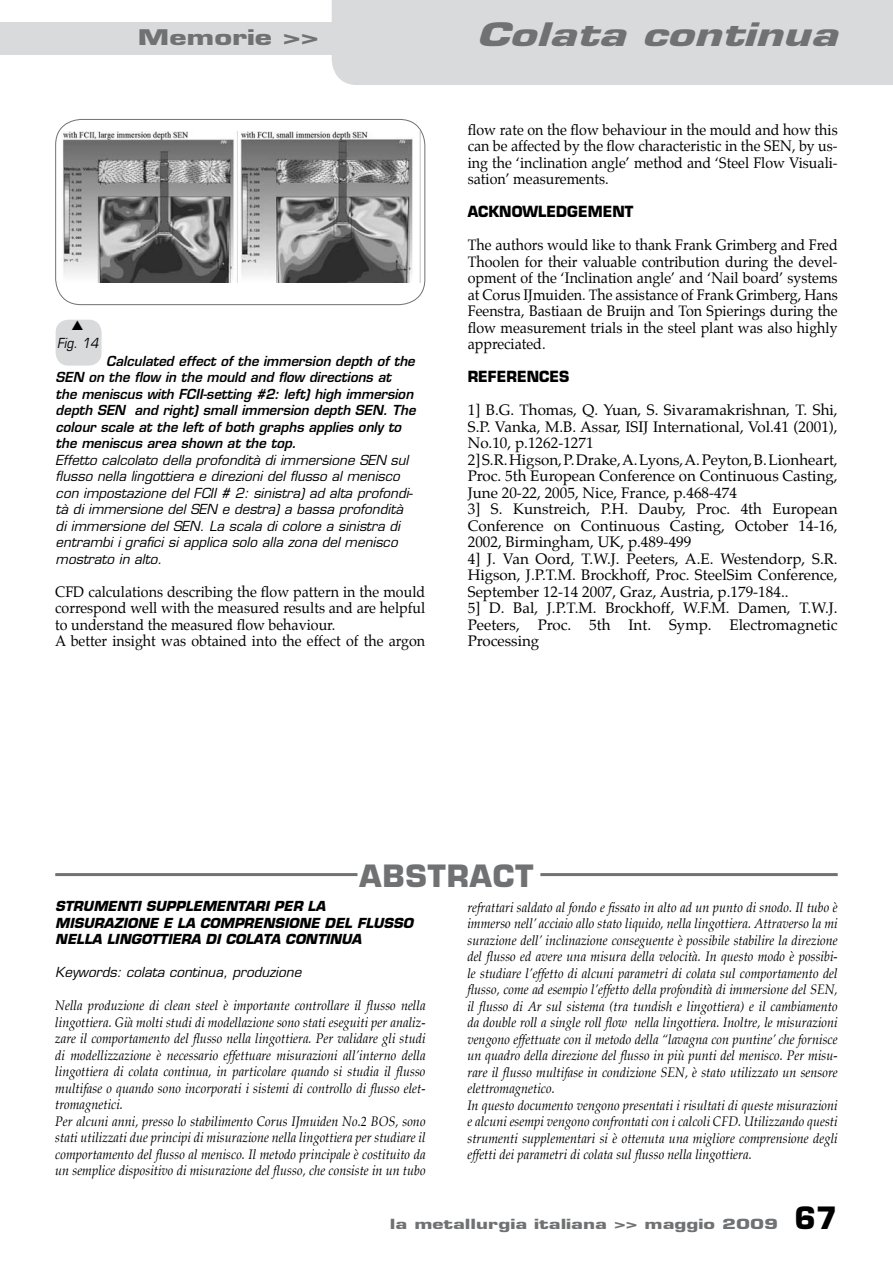
<style>
.page{position:relative;width:893px;height:1263px;background:#fff}
.page>*{position:absolute;margin:0;border:0;box-sizing:border-box;transform-origin:0 0}
.t1{font:italic 700 31.5px "Eurostile";color:#707173;scale:1.43 1}
.t2{font:700 30px "Eurostile";letter-spacing:.03em;color:#707173}
.t3{font:700 21px "Eurostile";color:#707173;scale:1.43 1}
.t4{font:15px/16.5px "Palatino";color:#000;text-align:justify;scale:.95 1}
.t5{font:15px/16.5px "Palatino";color:#000}
.t6{font:700 15px "Eurostile";color:#000;scale:.95 1}
.t7{font:700 13.65px "Eurostile";color:#707173;scale:1.43 1}
.t8{font:italic 13.5px/16.5px "Palatino";letter-spacing:.005em;color:#000;scale:.93 1}
.t9{font:italic 13.5px/16.5px "Eurostile";color:#000}
.t10{font:italic 600 13.5px/16.5px "Eurostile";color:#000}
.t11{font:italic 700 13.5px/16.5px "Eurostile";color:#000}
.t12{font:italic 13.5px "Eurostile";color:#000;scale:.9 1}
.s1{font-size:30px;color:#000}
</style>
<div class="page">
<div style="left:0;top:22px;width:893px;height:33px;background:#d9dadb"></div>
<div style="left:332px;top:0;width:561px;height:85px;background:#d9dadb"></div>
<img style="left:62px;top:131px;width:359px;height:152px">
<div style="left:55px;top:119px;width:370px;height:186px;border:1px solid #707173;border-radius:26px"></div>
<div style="left:56px;top:320px;width:46px;height:46px;background:#d9dadb;border-radius:13px"></div>
<hr style="left:55px;top:873px;width:302px;height:3px;background:#707173">
<hr style="left:540px;top:873px;width:298px;height:3px;background:#707173">
<h3 class="t3" style="left:138px;top:25px;width:128px">Memorie &gt;&gt;</h3>
<h1 class="t1" style="left:476px;top:15px;width:254px">Colata continua</h1>
<p class="t12" style="left:57px;top:335px;width:47px">Fig. 14</p>
<p class="t10" style="left:56px;top:352px;width:361px;text-indent:51px">Calculated effect of the immersion depth of the SEN on the flow in the mould and flow directions at<br>the meniscus with FCII-setting #2: left) high immersion depth SEN and right) small immersion depth SEN. The colour scale at the left of both graphs applies only to the meniscus area shown at the top.</p>
<p class="t9" style="left:56px;top:451px;width:359px">Effetto calcolato della profondità di immersione SEN sul flusso nella lingottiera e direzioni del flusso al menisco con impostazione del FCII # 2: sinistra) ad alta profondi&shy;tà di immersione del SEN e destra) a bassa profondità di immersione del SEN. La scala di colore a sinistra di entrambi i grafici si applica solo alla zona del menisco mostrato in alto.</p>
<p class="t4" style="left:55px;top:583px;width:391px;text-align:left">CFD calculations describing the flow pattern in the mould correspond well with the measured results and are helpful to understand the measured flow behaviour.<br>A better insight was obtained into the effect of the argon</p>
<p class="t4" style="left:468px;top:121px;width:391px">flow rate on the flow behaviour in the mould and how this can be affected by the flow characteristic in the SEN, by us&shy;ing the ‘inclination angle’ method and ‘Steel Flow Visuali&shy;sation’ measurements.</p>
<p class="t6" style="left:468px;top:202px;width:176px">ACKNOWLEDGEMENT</p>
<p class="t4" style="left:468px;top:237px;width:391px">The authors would like to thank Frank Grimberg and Fred Thoolen for their valuable contribution during the devel&shy;opment of the ‘Inclination angle’ and ‘Nail board’ systems at Corus IJmuiden. The assistance of Frank Grimberg, Hans Feenstra, Bastiaan de Bruijn and Ton Spierings during the flow measurement trials in the steel plant was also highly appreciated.</p>
<p class="t6" style="left:468px;top:367px;width:108px">REFERENCES</p>
<p class="t5" style="left:468px;top:402px;width:371px">1] B.G. Thomas, Q. Yuan, S. Sivaramakrishnan, T. Shi, S.P. Vanka, M.B. Assar, ISIJ International, Vol.41 (2001), No.10, p.1262-1271<br>2] S.R. Higson, P. Drake, A. Lyons, A. Peyton, B. Lionheart, Proc. 5th European Conference on Continuous Casting, June 20-22, 2005, Nice, France, p.468-474<br>3] S. Kunstreich, P.H. Dauby, Proc. 4th European Conference on Continuous Casting, October 14-16, 2002, Birmingham, UK, p.489-499<br>4] J. Van Oord, T.W.J. Peeters, A.E. Westendorp, S.R.<br>Higson, J.P.T.M. Brockhoff, Proc. SteelSim Conference, September 12-14 2007, Graz, Austria, p.179-184..<br>5] D. Bal, J.P.T.M. Brockhoff, W.F.M. Damen, T.W.J.<br>Peeters, Proc. 5th Int. Symp. Electromagnetic Processing</p>
<h2 class="t2" style="left:360px;top:857px;width:175px">ABSTRACT</h2>
<p class="t11" style="left:55px;top:898px;width:359px">STRUMENTI SUPPLEMENTARI PER LA<br>MISURAZIONE E LA COMPRENSIONE DEL FLUSSO<br>NELLA LINGOTTIERA DI COLATA CONTINUA</p>
<p class="t9" style="left:55px;top:964px;width:248px">Keywords: colata continua, produzione</p>
<p class="t8" style="left:55px;top:998px;width:400px">Nella produzione di clean steel è importante controllare il flusso nella lingottiera. Già molti studi di modellazione sono stati eseguiti per analiz&shy;zare il comportamento del flusso nella lingottiera. Per validare gli studi di modellizzazione è necessario effettuare misurazioni all’interno della lingottiera di colata continua, in particolare quando si studia il flusso multifase o quando sono incorporati i sistemi di controllo di flusso elet&shy;tromagnetici.<br>Per alcuni anni, presso lo stabilimento Corus IJmuiden No.2 BOS, sono stati utilizzati due principi di misurazione nella lingottiera per studiare il comportamento del flusso al menisco. Il metodo principale è costituito da un semplice dispositivo di misurazione del flusso, che consiste in un tubo</p>
<p class="t8" style="left:467px;top:899px;width:400px">refrattari saldato al fondo e fissato in alto ad un punto di snodo. Il tubo è immerso nell’ acciaio allo stato liquido, nella lingottiera. Attraverso la mi surazione dell’ inclinazione conseguente è possibile stabilire la direzione del flusso ed avere una misura della velocità. In questo modo è possibi&shy;le studiare l’effetto di alcuni parametri di colata sul comportamento del flusso, come ad esempio l’effetto della profondità di immersione del SEN, il flusso di Ar sul sistema (tra tundish e lingottiera) e il cambiamento da double roll a single roll flow nella lingottiera. Inoltre, le misurazioni vengono effettuate con il metodo della “lavagna con puntine’ che fornisce un quadro della direzione del flusso in più punti del menisco. Per misu&shy;rare il flusso multifase in condizione SEN, è stato utilizzato un sensore elettromagnetico.<br>In questo documento vengono presentati i risultati di queste misurazioni e alcuni esempi vengono confrontati con i calcoli CFD. Utilizzando questi strumenti supplementari si è ottenuta una migliore comprensione degli effetti dei parametri di colata sul flusso nella lingottiera.</p>
<p class="t7" style="left:390px;top:1215px;width:315px">la metallurgia italiana &gt;&gt; maggio 2009 <span class="s1">67</span></p>
</div>
